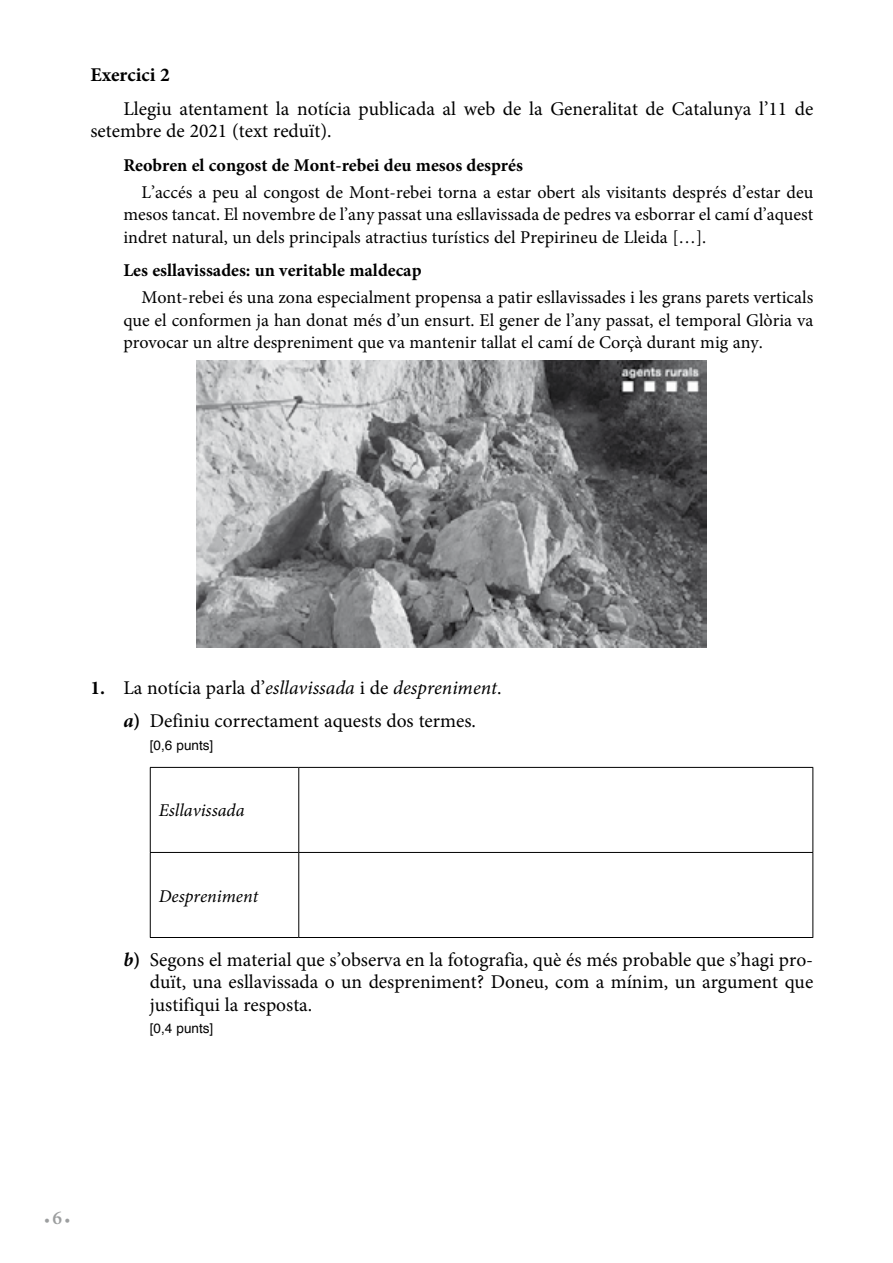
<style>
.page{position:relative;width:893px;height:1263px;background:#fff}
.page>*{position:absolute;margin:0;border:0;box-sizing:border-box;transform-origin:0 0}
.t1{font:19.5px/22.5px "Minion Pro";color:#000}
.t2{font:700 19.5px "Minion Pro";color:#000}
.t3{font:18px/22.5px "Minion Pro";color:#000;text-align:justify}
.t4{font:700 18px "Minion Pro";color:#000}
.t5{font:italic 18px "Minion Pro";color:#000}
.t6{font:600 15px "Minion Pro";color:#9c9e9f}
.t7{font:13.5px "Helvetica";color:#000}
.s1{font-weight:700}
.s2{font-style:italic}
.s3{font-weight:700;font-style:italic}
.s4{font-size:19.5px}
</style>
<div class="page">
<img style="left:196px;top:360px;width:510px;height:287px">
<hr style="left:150px;top:767px;width:149px;height:1px;background:#000">
<hr style="left:150px;top:768px;width:1px;height:84px;background:#000">
<hr style="left:299px;top:767px;width:514px;height:1px;background:#000">
<hr style="left:298px;top:768px;width:1px;height:84px;background:#000">
<hr style="left:812px;top:768px;width:1px;height:84px;background:#000">
<hr style="left:150px;top:852px;width:149px;height:1px;background:#000">
<hr style="left:150px;top:853px;width:1px;height:84px;background:#000">
<hr style="left:299px;top:852px;width:514px;height:1px;background:#000">
<hr style="left:298px;top:853px;width:1px;height:84px;background:#000">
<hr style="left:812px;top:853px;width:1px;height:84px;background:#000">
<hr style="left:150px;top:937px;width:149px;height:1px;background:#000">
<hr style="left:299px;top:937px;width:514px;height:1px;background:#000">
<p class="t2" style="left:90px;top:61px;width:81px">Exercici 2</p>
<p class="t1" style="left:90px;top:97px;width:724px;text-indent:33px">Llegiu atentament la notícia publicada al web de la Generalitat de Catalunya l’11 de setembre de 2021 (text reduït).</p>
<p class="t4" style="left:123px;top:152px;width:401px">Reobren el congost de Mont-rebei deu mesos després</p>
<p class="t3" style="left:123px;top:181px;width:691px;text-indent:18px">L’accés a peu al congost de Mont-rebei torna a estar obert als visitants després d’estar deu mesos tancat. El novembre de l’any passat una esllavissada de pedres va esborrar el camí d’aquest indret natural, un dels principals atractius turístics del Prepirineu de Lleida […].</p>
<p class="t4" style="left:123px;top:258px;width:300px">Les esllavissades: un veritable maldecap</p>
<p class="t3" style="left:123px;top:286px;width:691px;text-indent:18px">Mont-rebei és una zona especialment propensa a patir esllavissades i les grans parets verticals que el conformen ja han donat més d’un ensurt. El gener de l’any passat, el temporal Glòria va provocar un altre despreniment que va mantenir tallat el camí de Corçà durant mig any.</p>
<p class="t1" style="left:90px;top:670px;width:413px;line-height:33.8px;text-align:center"><span class="s1">1.</span> La notícia parla d’<span class="s2">esllavissada</span> i de <span class="s2">despreniment</span>. <span class="s3">a</span><span class="s1">)</span> Definiu correctament aquests dos termes.</p>
<p class="t7" style="left:150px;top:735px;width:65px">[0,6 punts]</p>
<p class="t5" style="left:159px;top:798px;width:87px">Esllavissada</p>
<p class="t5" style="left:159px;top:883px;width:101px">Despreniment</p>
<p class="t1" style="left:150px;top:948px;width:665px;text-align:justify;text-indent:-26px"><span class="s3">b</span><span class="s1">)</span> Segons el material que s’observa en la fotografia, què és més probable que s’hagi pro&shy;duït, una esllavissada o un despreniment? Doneu, com a mínim, un argument que justifiqui la resposta.</p>
<p class="t7" style="left:150px;top:1018px;width:65px">[0,4 punts]</p>
<p class="t6" style="left:44px;top:1209px;width:28px">• <span class="s4">6</span> •</p>
</div>
